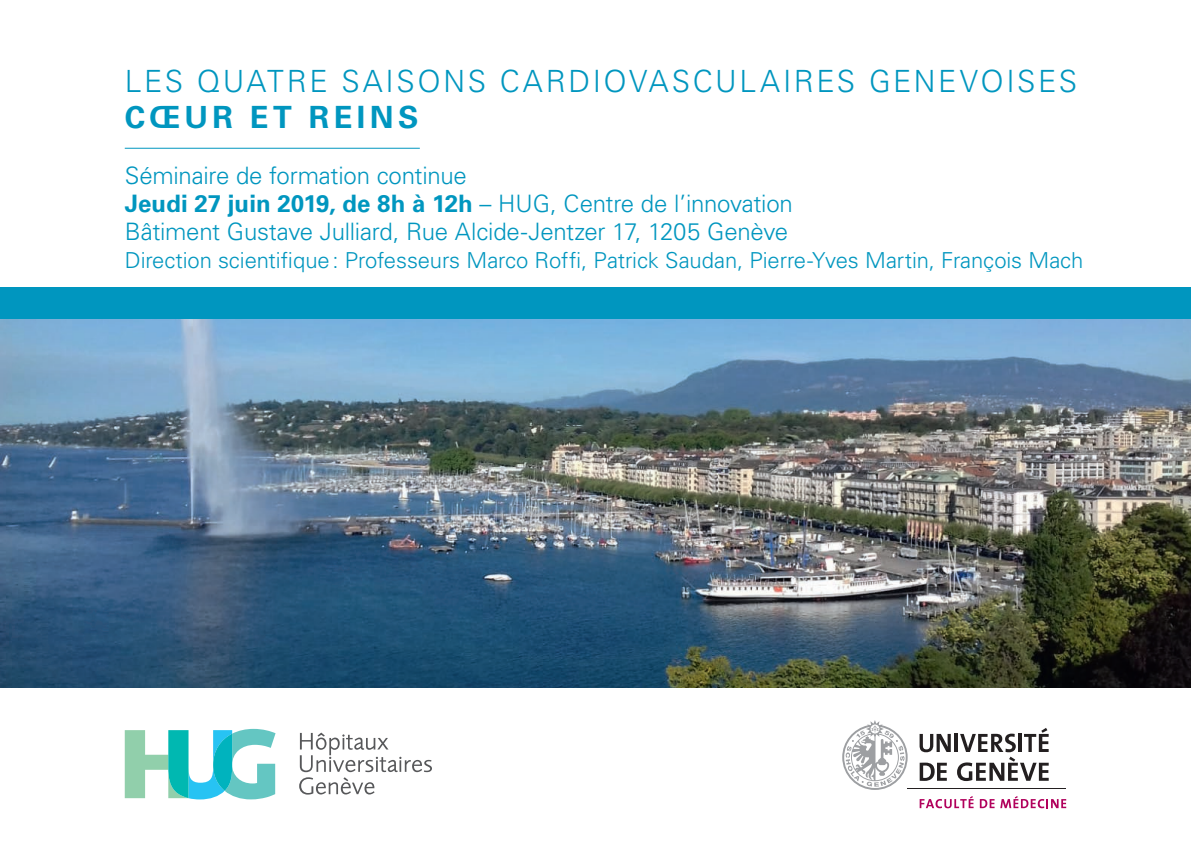
<style>
.page{position:relative;width:1191px;height:842px;background:#fff}
.page>*{position:absolute;margin:0;border:0;box-sizing:border-box;transform-origin:0 0}
.t1{font:300 30.6px "Univers LT Std";letter-spacing:.085em;color:#0096bf}
.t2{font:700 30.6px "Univers LT Std";letter-spacing:.145em;color:#0096bf}
.t3{font:300 24px/28px "Univers LT Std";letter-spacing:-.01em;color:#0096bf}
.t4{font:300 22px "Univers LT Std";letter-spacing:-.005em;color:#0096bf}
.s1{font-weight:700}
</style>
<div class="page">
<img style="left:0;top:319px;width:1191px;height:368px">
<div style="left:0;top:288px;width:1191px;height:31px;background:#0096bf"></div>
<hr style="left:125px;top:148px;width:295px;height:1px;background:#0096bf">
<svg style="left:125px;top:729px;width:150px;height:70px"></svg>
<svg style="left:299px;top:733px;width:133px;height:62px"></svg>
<svg style="left:919px;top:734px;width:31px;height:18px"></svg>
<hr style="left:954px;top:734px;width:4px;height:18px;background:#231f20">
<svg style="left:919px;top:763px;width:27px;height:18px"></svg>
<svg style="left:957px;top:728px;width:91px;height:53px"></svg>
<svg style="left:842px;top:720px;width:65px;height:70px"></svg>
<hr style="left:907px;top:788px;width:159px;height:1px;background:#231f20">
<svg style="left:919px;top:796px;width:54px;height:12px"></svg>
<svg style="left:979px;top:799px;width:15px;height:9px"></svg>
<svg style="left:1000px;top:796px;width:66px;height:12px"></svg>
<p class="t1" style="left:125px;top:63px;width:953px">LES QUATRE SAISONS CARDIOVASCULAIRES GENEVOISES</p>
<p class="t2" style="left:125px;top:99px;width:295px">CŒUR ET REINS</p>
<p class="t3" style="left:125px;top:162px;width:669px">Séminaire de formation continue<br><span class="s1">Jeudi 27 juin 2019, de 8h à 12h</span> – HUG, Centre de l’innovation<br>Bâtiment Gustave Julliard, Rue Alcide-Jentzer 17, 1205 Genève</p>
<p class="t4" style="left:125px;top:247px;width:960px">Direction scientifique: Professeurs Marco Roffi, Patrick Saudan, Pierre-Yves Martin, François Mach</p>
</div>
